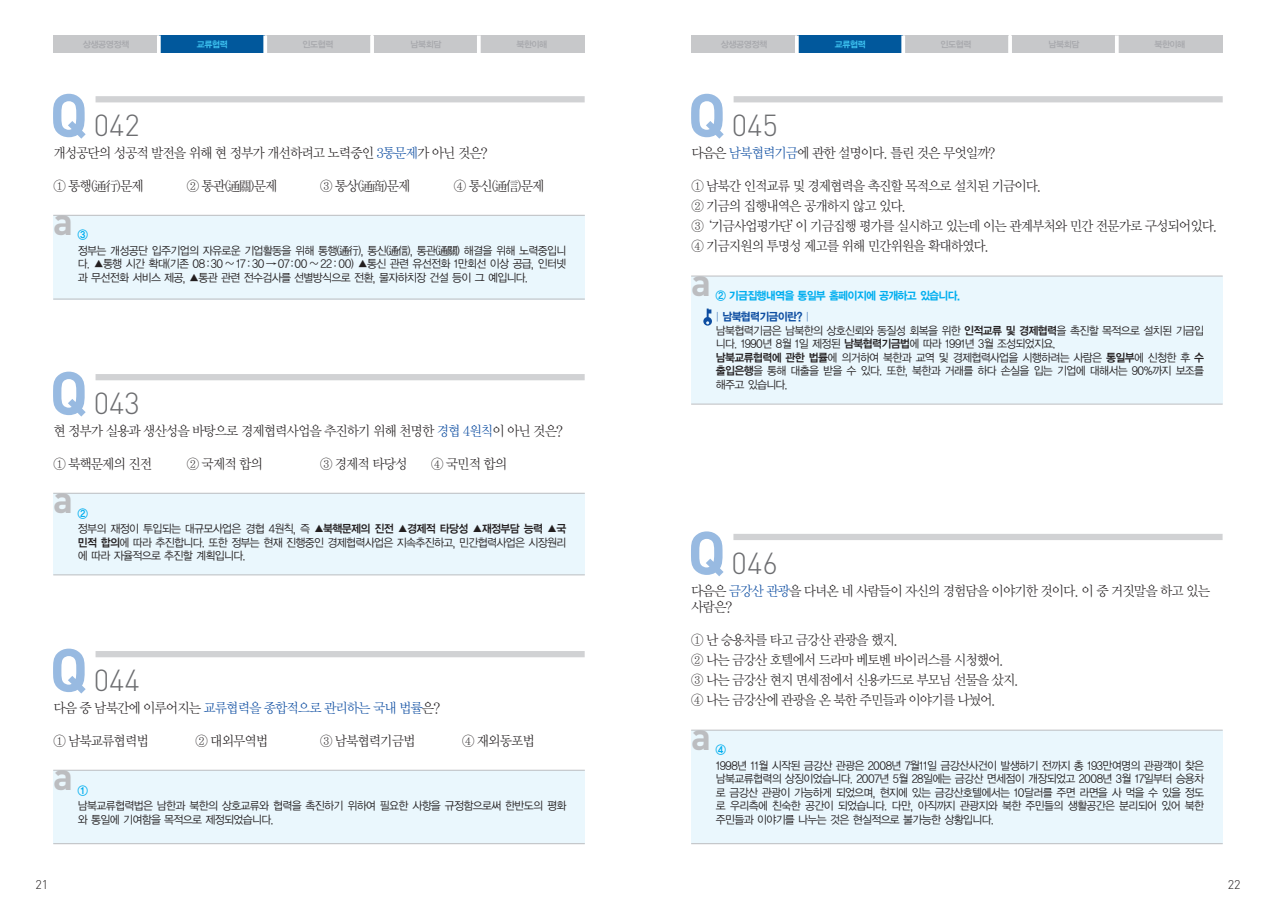
<style>
.page{position:relative;width:1276px;height:915px;background:#fff}
.page>*{position:absolute;margin:0;border:0;box-sizing:border-box;transform-origin:0 0}
.t1{font:700 60px "DIN";color:#98bae1}
.t2{font:700 37.5px "DIN";color:#bcbdc0}
.t3{font:300 30px "DIN";color:#6c6d70}
.t4{font:13.75px/20px "Y Mj O12";letter-spacing:-.13em;color:#231f20;scale:.95 1}
.t5{font:13.75px "Y Mj O12";letter-spacing:-.13em;color:#0d4da1;scale:.95 1}
.t6{font:300 12.5px "DIN";color:#231f20}
.t7{font:11.25px/13.5px "YGO12";letter-spacing:-.13em;color:#231f20;scale:.95 1}
.t8{font:11.25px "YGO14";letter-spacing:-.13em;color:#231f20;scale:.95 1}
.t9{font:11.25px/21px "YGO15";letter-spacing:-.135em;color:#00aeef;scale:.95 1}
.t10{font:8.75px "YGO14";letter-spacing:-.13em;color:#a8a9ad}
.t11{font:8.75px "YGO14";letter-spacing:-.13em;color:#40c7f4}
.s1{color:#0d4da1}
.s2{font-family:"YGO12"}
.s3{font-family:"YGO14"}
.s4{color:#231f20}
.s5{font-family:"YGO11";color:#0d4da1}
</style>
<div class="page">
<div style="left:53px;top:35px;width:106px;height:18px;background:#c7c8ca"></div>
<div style="left:160px;top:35px;width:105px;height:18px;background:#01589c"></div>
<div style="left:265px;top:35px;width:106px;height:18px;background:#c7c8ca"></div>
<div style="left:373px;top:35px;width:106px;height:18px;background:#c7c8ca"></div>
<div style="left:479px;top:35px;width:106px;height:18px;background:#c7c8ca"></div>
<svg style="left:157px;top:35px;width:4px;height:18px"></svg>
<svg style="left:263px;top:35px;width:4px;height:18px"></svg>
<hr style="left:370px;top:35px;width:4px;height:18px;background:#fff">
<svg style="left:477px;top:35px;width:4px;height:18px"></svg>
<div style="left:691px;top:35px;width:106px;height:18px;background:#c7c8ca"></div>
<div style="left:797px;top:35px;width:106px;height:18px;background:#01589c"></div>
<div style="left:903px;top:35px;width:106px;height:18px;background:#c7c8ca"></div>
<div style="left:1011px;top:35px;width:105px;height:18px;background:#c7c8ca"></div>
<div style="left:1117px;top:35px;width:105px;height:18px;background:#c7c8ca"></div>
<hr style="left:795px;top:35px;width:3px;height:18px;background:#fff">
<svg style="left:901px;top:35px;width:4px;height:18px"></svg>
<hr style="left:1008px;top:35px;width:4px;height:18px;background:#fff">
<hr style="left:1115px;top:35px;width:3px;height:18px;background:#fff">
<div style="left:53px;top:493px;width:532px;height:81px;background:#eaf7fd"></div>
<hr style="left:53px;top:493px;width:532px;height:1px;background:#bcbdc0">
<hr style="left:53px;top:574px;width:532px;height:1px;background:#bcbdc0">
<div style="left:96px;top:374px;width:489px;height:6px;background:#d1d2d4"></div>
<div style="left:53px;top:770px;width:532px;height:73px;background:#eaf7fd"></div>
<hr style="left:53px;top:769px;width:532px;height:1px;background:#bcbdc0">
<hr style="left:53px;top:843px;width:532px;height:1px;background:#bcbdc0">
<div style="left:96px;top:650px;width:489px;height:7px;background:#d1d2d4"></div>
<div style="left:691px;top:276px;width:531px;height:128px;background:#eaf7fd"></div>
<hr style="left:691px;top:276px;width:531px;height:1px;background:#bcbdc0">
<hr style="left:691px;top:404px;width:531px;height:1px;background:#bcbdc0">
<div style="left:733px;top:96px;width:489px;height:6px;background:#d1d2d4"></div>
<div style="left:691px;top:730px;width:531px;height:113px;background:#eaf7fd"></div>
<hr style="left:691px;top:729px;width:531px;height:1px;background:#bcbdc0">
<hr style="left:691px;top:843px;width:531px;height:1px;background:#bcbdc0">
<div style="left:733px;top:533px;width:489px;height:7px;background:#d1d2d4"></div>
<div style="left:53px;top:215px;width:532px;height:84px;background:#eaf7fd"></div>
<hr style="left:53px;top:215px;width:532px;height:1px;background:#bcbdc0">
<hr style="left:53px;top:299px;width:532px;height:1px;background:#bcbdc0">
<div style="left:96px;top:96px;width:489px;height:6px;background:#d1d2d4"></div>
<svg style="left:703px;top:308px;width:9px;height:17px"></svg>
<p class="t10" style="left:83px;top:39px;width:48px">상생공영정책</p>
<p class="t11" style="left:197px;top:39px;width:33px">교류협력</p>
<p class="t10" style="left:302px;top:39px;width:33px">인도협력</p>
<p class="t10" style="left:410px;top:39px;width:33px">남북회담</p>
<p class="t10" style="left:516px;top:39px;width:33px">북한이해</p>
<p class="t10" style="left:720px;top:39px;width:48px">상생공영정책</p>
<p class="t11" style="left:834px;top:39px;width:33px">교류협력</p>
<p class="t10" style="left:940px;top:39px;width:33px">인도협력</p>
<p class="t10" style="left:1048px;top:39px;width:33px">남북회담</p>
<p class="t10" style="left:1154px;top:39px;width:33px">북한이해</p>
<h1 class="t1" style="left:50px;top:81px;width:40px">Q</h1>
<p class="t4" style="left:53px;top:143px;width:459px">개성공단의 성공적 발전을 위해 현 정부가 개선하려고 노력중인 <span class="s1">3통문제</span>가 아닌 것은?</p>
<p class="t4" style="left:53px;top:176px;width:98px">① 통행(通行)문제</p>
<p class="t4" style="left:186px;top:176px;width:98px">② 통관(通關)문제</p>
<p class="t4" style="left:320px;top:176px;width:98px">③ 통상(通商)문제</p>
<p class="t4" style="left:453px;top:176px;width:98px">④ 통신(通信)문제</p>
<h3 class="t3" style="left:94px;top:108px;width:48px">042</h3>
<h2 class="t2" style="left:53px;top:200px;width:22px">a</h2>
<p class="t9" style="left:78px;top:224px;width:13px">③</p>
<p class="t7" style="left:78px;top:244px;width:516px;text-align:justify">정부는 개성공단 입주기업의 자유로운 기업활동을 위해 통행(通行), 통신(通信), 통관(通關) 해결을 위해 노력중입니 다. ▲통행 시간 확대(기존 08 :30 ~ 17 : 30 → 07:00 ~ 22 : 00) ▲통신 관련 유선전화 1만회선 이상 공급, 인터넷 과 무선전화 서비스 제공, ▲통관 관련 전수검사를 선별방식으로 전환, 물자하치장 건설 등이 그 예입니다.</p>
<h1 class="t1" style="left:50px;top:359px;width:40px">Q</h1>
<p class="t4" style="left:53px;top:420px;width:538px">현 정부가 실용과 생산성을 바탕으로 경제협력사업을 추진하기 위해 천명한 <span class="s1">경협 4원칙</span>이 아닌 것은?</p>
<p class="t4" style="left:53px;top:453px;width:106px">① 북핵문제의 진전</p>
<p class="t4" style="left:186px;top:453px;width:82px">② 국제적 합의</p>
<p class="t4" style="left:320px;top:453px;width:94px">③ 경제적 타당성</p>
<p class="t4" style="left:431px;top:453px;width:82px">④ 국민적 합의</p>
<h3 class="t3" style="left:94px;top:385px;width:48px">043</h3>
<h2 class="t2" style="left:53px;top:478px;width:22px">a</h2>
<p class="t9" style="left:78px;top:502px;width:13px">②</p>
<p class="t8" style="left:78px;top:521px;width:516px"><span class="s2">정부의 재정이 투입되는 대규모사업은 경협 4원칙, 즉</span> ▲북핵문제의 진전 ▲경제적 타당성 ▲재정부담 능력 ▲국</p>
<p class="t7" style="left:78px;top:535px;width:516px"><span class="s3">민적 합의</span>에 따라 추진합니다. 또한 정부는 현재 진행중인 경제협력사업은 지속추진하고, 민간협력사업은 시장원리 에 따라 자율적으로 추진할 계획입니다.</p>
<h1 class="t1" style="left:50px;top:635px;width:40px">Q</h1>
<p class="t5" style="left:53px;top:698px;width:409px"><span class="s4">다음 중 남북간에 이루어지는</span> 교류협력을 종합적으로 관리하는 국내 법률<span class="s4">은?</span></p>
<p class="t4" style="left:53px;top:730px;width:103px">① 남북교류협력법</p>
<p class="t4" style="left:195px;top:730px;width:79px">② 대외무역법</p>
<p class="t4" style="left:320px;top:730px;width:103px">③ 남북협력기금법</p>
<p class="t4" style="left:462px;top:730px;width:79px">④ 재외동포법</p>
<h3 class="t3" style="left:94px;top:662px;width:48px">044</h3>
<h2 class="t2" style="left:53px;top:755px;width:22px">a</h2>
<p class="t9" style="left:78px;top:779px;width:13px">①</p>
<p class="t7" style="left:78px;top:798px;width:516px">남북교류협력법은 남한과 북한의 상호교류와 협력을 촉진하기 위하여 필요한 사항을 규정함으로써 한반도의 평화 와 통일에 기여함을 목적으로 제정되었습니다.</p>
<h1 class="t1" style="left:687px;top:81px;width:40px">Q</h1>
<p class="t4" style="left:691px;top:143px;width:322px">다음은 <span class="s1">남북협력기금</span>에 관한 설명이다. 틀린 것은 무엇일까?</p>
<p class="t4" style="left:691px;top:176px;width:556px">① 남북간 인적교류 및 경제협력을 촉진할 목적으로 설치된 기금이다.<br>② 기금의 집행내역은 공개하지 않고 있다.<br>③‘기금사업평가단’이 기금집행 평가를 실시하고 있는데 이는 관계부처와 민간 전문가로 구성되어있다.<br>④ 기금지원의 투명성 제고를 위해 민간위원을 확대하였다.</p>
<h3 class="t3" style="left:732px;top:108px;width:48px">045</h3>
<h2 class="t2" style="left:691px;top:261px;width:22px">a</h2>
<p class="t9" style="left:715px;top:285px;width:260px">② 기금집행내역을 통일부 홈페이지에 공개하고 있습니다. <span class="s5">|</span> <span class="s1">남북협력기금이란?</span> <span class="s5">|</span></p>
<p class="t7" style="left:715px;top:323px;width:516px">남북협력기금은 남북한의 상호신뢰와 동질성 회복을 위한 <span class="s3">인적교류 및 경제협력</span>을 촉진할 목적으로 설치된 기금입 니다. 1990년 8월 1일 제정된 <span class="s3">남북협력기금법</span>에 따라 1991년 3월 조성되었지요.<br><span class="s3">남북교류협력에 관한 법률</span>에 의거하여 북한과 교역 및 경제협력사업을 시행하려는 사람은 <span class="s3">통일부</span>에 신청한 후 <span class="s3">수 출입은행</span>을 통해 대출을 받을 수 있다. 또한, 북한과 거래를 하다 손실을 입는 기업에 대해서는 90%까지 보조를 해주고 있습니다.</p>
<h1 class="t1" style="left:687px;top:518px;width:40px">Q</h1>
<p class="t4" style="left:691px;top:582px;width:548px;line-height:16.5px">다음은 <span class="s1">금강산 관광</span>을 다녀온 네 사람들이 자신의 경험담을 이야기한 것이다. 이 중 거짓말을 하고 있는 사람은?</p>
<p class="t4" style="left:691px;top:630px;width:347px">① 난 승용차를 타고 금강산 관광을 했지.<br>② 나는 금강산 호텔에서 드라마 베토벤 바이러스를 시청했어.<br>③ 나는 금강산 현지 면세점에서 신용카드로 부모님 선물을 샀지.<br>④ 나는 금강산에 관광을 온 북한 주민들과 이야기를 나눴어.</p>
<h3 class="t3" style="left:731px;top:545px;width:48px">046</h3>
<h2 class="t2" style="left:691px;top:715px;width:22px">a</h2>
<p class="t9" style="left:715px;top:739px;width:13px">④</p>
<p class="t7" style="left:715px;top:758px;width:516px;text-align:justify">1998년 11월 시작된 금강산 관광은 2008년 7월11일 금강산사건이 발생하기 전까지 총 193만여명의 관광객이 찾은 남북교류협력의 상징이었습니다. 2007년 5월 28일에는 금강산 면세점이 개장되었고 2008년 3월 17일부터 승용차 로 금강산 관광이 가능하게 되었으며, 현지에 있는 금강산호텔에서는 10달러를 주면 라면을 사 먹을 수 있을 정도 로 우리측에 친숙한 공간이 되었습니다. 다만, 아직까지 관광지와 북한 주민들의 생활공간은 분리되어 있어 북한 주민들과 이야기를 나누는 것은 현실적으로 불가능한 상황입니다.</p>
<p class="t6" style="left:35px;top:877px;width:14px">21</p>
<p class="t6" style="left:1227px;top:877px;width:14px">22</p>
</div>
